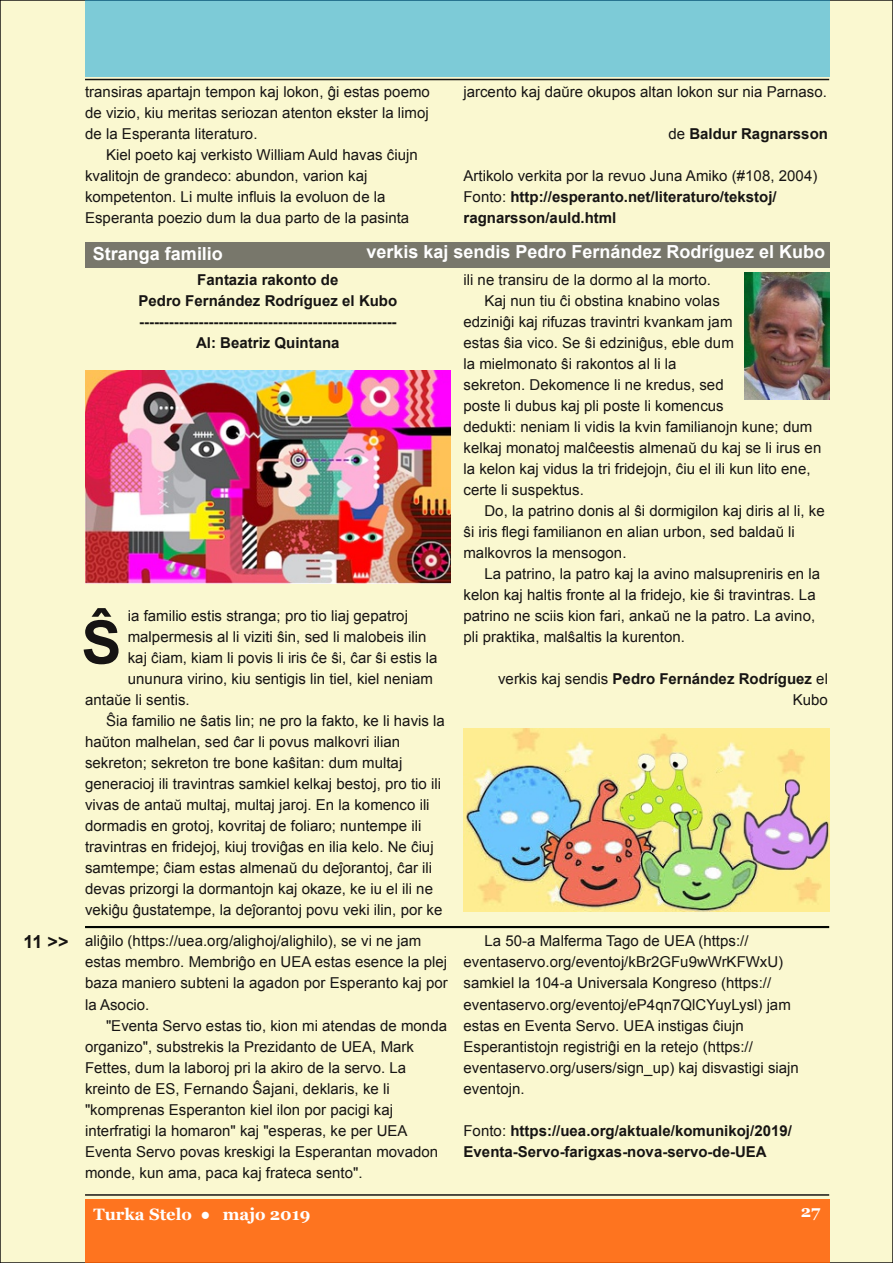
<style>
.page{position:relative;width:893px;height:1263px;background:#faf8d0}
.page>*{position:absolute;margin:0;border:0;box-sizing:border-box;transform-origin:0 0}
.t1{font:700 60px "Arial";color:#161413}
.t2{font:700 18px "Arial";color:#fff}
.t3{font:700 18px "Arial";color:#161413}
.t4{font:700 16.5px "Georgia";color:#fff}
.t5{font:15px/21px "Arial";letter-spacing:.005em;color:#161413}
.t6{font:700 15px/21px "Arial";color:#161413}
.s1{font-weight:400}
</style>
<div class="page">
<div style="left:85px;top:1199px;width:744px;height:64px;background:#fe741f"></div>
<hr style="left:85px;top:1194px;width:744px;height:2px;background:#161413">
<div style="left:85px;top:0;width:744px;height:77px;background:#7dcbd7"></div>
<hr style="left:85px;top:79px;width:744px;height:1px;background:#161413">
<div style="left:85px;top:242px;width:744px;height:26px;background:#78776b"></div>
<img style="left:744px;top:272px;width:85px;height:127px">
<img style="left:85px;top:371px;width:366px;height:213px">
<img style="left:463px;top:728px;width:366px;height:183px">
<hr style="left:85px;top:926px;width:744px;height:2px;background:#000501">
<p class="t3" style="left:24px;top:932px;width:46px">11 &gt;&gt;</p>
<p class="t5" style="left:85px;top:82px;width:346px;text-align:justify">transiras apartajn tempon kaj lokon, ĝi estas poemo de vizio, kiu meritas seriozan atenton ekster la limoj de la Esperanta literaturo.</p>
<p class="t5" style="left:85px;top:145px;width:334px;text-indent:21px">Kiel poeto kaj verkisto William Auld havas ĉiujn kvalitojn de grandeco: abundon, varion kaj kompetenton. Li multe influis la evoluon de la Esperanta poezio dum la dua parto de la pasinta</p>
<p class="t5" style="left:463px;top:82px;width:365px">jarcento kaj daŭre okupos altan lokon sur nia Parnaso.</p>
<p class="t6" style="left:668px;top:124px;width:161px"><span class="s1">de</span> Baldur Ragnarsson</p>
<p class="t6" style="left:463px;top:166px;width:355px"><span class="s1">Artikolo verkita por la revuo Juna Amiko (#108, 2004)<br>Fonto:</span> http://esperanto.net/literaturo/tekstoj/ ragnarsson/auld.html</p>
<p class="t2" style="left:93px;top:243px;width:131px">Stranga familio</p>
<p class="t2" style="left:366px;top:242px;width:460px">verkis kaj sendis Pedro Fernández Rodríguez el Kubo</p>
<p class="t6" style="left:138px;top:269px;width:260px;text-align:center">Fantazia rakonto de<br>Pedro Fernández Rodríguez el Kubo ---------------------------------------------------- Al: Beatriz Quintana</p>
<p class="t5" style="left:463px;top:269px;width:249px">ili ne transiru de la dormo al la morto.</p>
<p class="t5" style="left:484px;top:290px;width:237px">Kaj nun tiu ĉi obstina knabino volas</p>
<p class="t5" style="left:463px;top:311px;width:270px">edziniĝi kaj rifuzas travintri kvankam jam</p>
<p class="t5" style="left:463px;top:332px;width:272px">estas ŝia vico. Se ŝi edziniĝus, eble dum</p>
<p class="t5" style="left:463px;top:353px;width:215px">la mielmonato ŝi rakontos al li la</p>
<p class="t5" style="left:463px;top:374px;width:262px">sekreton. Dekomence li ne kredus, sed</p>
<p class="t5" style="left:463px;top:395px;width:262px">poste li dubus kaj pli poste li komencus</p>
<p class="t5" style="left:463px;top:416px;width:350px">dedukti: neniam li vidis la kvin familianojn kune; dum</p>
<p class="t5" style="left:463px;top:437px;width:359px">kelkaj monatoj malĉeestis almenaŭ du kaj se li irus en</p>
<p class="t5" style="left:463px;top:458px;width:349px">la kelon kaj vidus la tri fridejojn, ĉiu el ili kun lito ene,</p>
<p class="t5" style="left:463px;top:479px;width:122px">certe li suspektus.</p>
<p class="t5" style="left:484px;top:500px;width:342px">Do, la patrino donis al ŝi dormigilon kaj diris al li, ke</p>
<p class="t5" style="left:463px;top:521px;width:333px">ŝi iris flegi familianon en alian urbon, sed baldaŭ li</p>
<p class="t5" style="left:463px;top:542px;width:165px">malkovros la mensogon.</p>
<p class="t5" style="left:484px;top:563px;width:337px">La patrino, la patro kaj la avino malsupreniris en la</p>
<p class="t5" style="left:463px;top:584px;width:354px">kelon kaj haltis fronte al la fridejo, kie ŝi travintras. La</p>
<p class="t5" style="left:463px;top:605px;width:353px">patrino ne sciis kion fari, ankaŭ ne la patro. La avino,</p>
<p class="t5" style="left:463px;top:626px;width:223px">pli praktika, malŝaltis la kurenton.</p>
<p class="t6" style="left:498px;top:668px;width:331px;text-align:right"><span class="s1">verkis kaj sendis</span> Pedro Fernández Rodríguez <span class="s1">el<br>Kubo</span></p>
<h1 class="t1" style="left:81px;top:609px;width:41px">Ŝ</h1>
<p class="t5" style="left:128px;top:605px;width:282px">ia familio estis stranga; pro tio liaj gepatroj</p>
<p class="t5" style="left:128px;top:626px;width:300px">malpermesis al li viziti ŝin, sed li malobeis ilin</p>
<p class="t5" style="left:128px;top:647px;width:311px">kaj ĉiam, kiam li povis li iris ĉe ŝi, ĉar ŝi estis la</p>
<p class="t5" style="left:128px;top:668px;width:307px">ununura virino, kiu sentigis lin tiel, kiel neniam</p>
<p class="t5" style="left:85px;top:689px;width:106px">antaŭe li sentis.</p>
<p class="t5" style="left:106px;top:710px;width:340px">Ŝia familio ne ŝatis lin; ne pro la fakto, ke li havis la</p>
<p class="t5" style="left:85px;top:731px;width:317px">haŭton malhelan, sed ĉar li povus malkovri ilian</p>
<p class="t5" style="left:85px;top:752px;width:319px">sekreton; sekreton tre bone kaŝitan: dum multaj</p>
<p class="t5" style="left:85px;top:773px;width:357px">generacioj ili travintras samkiel kelkaj bestoj, pro tio ili</p>
<p class="t5" style="left:85px;top:794px;width:346px">vivas de antaŭ multaj, multaj jaroj. En la komenco ili</p>
<p class="t5" style="left:85px;top:815px;width:338px">dormadis en grotoj, kovritaj de foliaro; nuntempe ili</p>
<p class="t5" style="left:85px;top:836px;width:350px">travintras en fridejoj, kiuj troviĝas en ilia kelo. Ne ĉiuj</p>
<p class="t5" style="left:85px;top:857px;width:349px">samtempe; ĉiam estas almenaŭ du deĵorantoj, ĉar ili</p>
<p class="t5" style="left:85px;top:878px;width:349px">devas prizorgi la dormantojn kaj okaze, ke iu el ili ne</p>
<p class="t5" style="left:85px;top:899px;width:359px">vekiĝu ĝustatempe, la deĵorantoj povu veki ilin, por ke</p>
<p class="t5" style="left:85px;top:931px;width:364px">aliĝilo (https://uea.org/alighoj/alighilo), se vi ne jam estas membro. Membriĝo en UEA estas esence la plej baza maniero subteni la agadon por Esperanto kaj por la Asocio.</p>
<p class="t5" style="left:85px;top:1015px;width:364px;text-indent:21px">"Eventa Servo estas tio, kion mi atendas de monda organizo", substrekis la Prezidanto de UEA, Mark Fettes, dum la laboroj pri la akiro de la servo. La kreinto de ES, Fernando Ŝajani, deklaris, ke li "komprenas Esperanton kiel ilon por pacigi kaj interfratigi la homaron" kaj "esperas, ke per UEA Eventa Servo povas kreskigi la Esperantan movadon monde, kun ama, paca kaj frateca sento".</p>
<p class="t5" style="left:463px;top:931px;width:337px;text-indent:21px">La 50-a Malferma Tago de UEA (https:// eventaservo.org/eventoj/kBr2GFu9wWrKFWxU) samkiel la 104-a Universala Kongreso (https:// eventaservo.org/eventoj/eP4qn7QlCYuyLysl) jam estas en Eventa Servo. UEA instigas ĉiujn Esperantistojn registriĝi en la retejo (https:// eventaservo.org/users/sign_up) kaj disvastigi siajn eventojn.</p>
<p class="t6" style="left:463px;top:1120px;width:330px"><span class="s1">Fonto:</span> https://uea.org/aktuale/komunikoj/2019/<br>Eventa-Servo-farigxas-nova-servo-de-UEA</p>
<p class="t4" style="left:94px;top:1205px;width:219px">Turka Stelo ● majo 2019</p>
<p class="t4" style="left:801px;top:1201px;width:21px">27</p>
</div>
